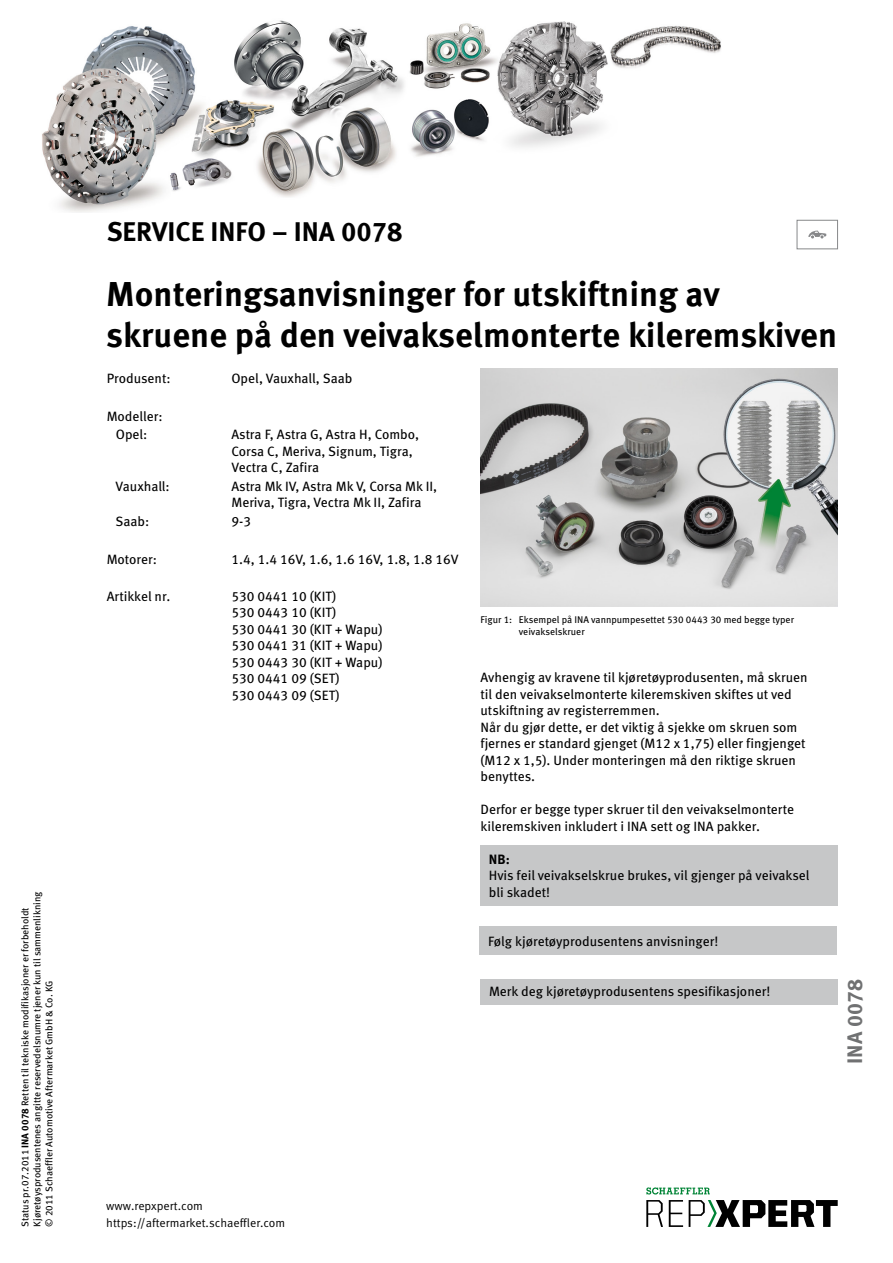
<style>
.page{position:relative;width:893px;height:1263px;background:#fff}
.page>*{position:absolute;margin:0;border:0;box-sizing:border-box;transform-origin:0 0}
.t1{font:700 34.5px/41.4px "Meta Pro";color:#000}
.t2{font:700 27px "Meta Pro";color:#000}
.t3{font:700 21px "Meta Pro";color:#707172}
.t4{font:13.5px/16.5px "Meta Pro";color:#000}
.t5{font:700 13.5px "Meta Pro";color:#000}
.t6{font:12px/16.5px "Meta Pro Norm";color:#000}
.t7{font:9.75px/12px "Meta Pro";color:#000}
.s1{font-weight:700}
</style>
<div class="page">
<div style="left:480px;top:845px;width:357px;height:60px;background:#c6c7c8"></div>
<div style="left:480px;top:927px;width:357px;height:28px;background:#c6c7c8"></div>
<img style="left:480px;top:369px;width:358px;height:238px">
<div style="left:480px;top:980px;width:358px;height:25px;background:#c6c7c8"></div>
<div style="left:797px;top:220px;width:41px;height:29px;border:1px solid #87888a"></div>
<svg style="left:808px;top:231px;width:18px;height:7px"></svg>
<img style="left:42px;top:20px;width:679px;height:192px">
<svg style="left:646px;top:1200px;width:17px;height:27px"></svg>
<svg style="left:669px;top:1200px;width:14px;height:27px"></svg>
<svg style="left:689px;top:1200px;width:149px;height:27px"></svg>
<svg style="left:646px;top:1187px;width:64px;height:7px"></svg>
<p class="t7" style="left:19px;top:1227px;width:337px;rotate:-90deg">Status pr.07.2011 <span class="s1">INA 0078</span> Retten til tekniske modifikasjoner er forbeholdt<br>Kjøretøysprodusentenes angitte reservedelsnumre tjener kun til sammenlikning © 2011 Schaeffler Automotive Aftermarket GmbH &amp; Co. KG</p>
<h2 class="t2" style="left:107px;top:210px;width:297px">SERVICE INFO – INA 0078</h2>
<h1 class="t1" style="left:106px;top:271px;width:732px">Monteringsanvisninger for utskiftning av skruene på den veivakselmonterte kileremskiven</h1>
<p class="t4" style="left:107px;top:369px;width:66px">Produsent:</p>
<p class="t4" style="left:231px;top:369px;width:123px">Opel, Vauxhall, Saab</p>
<p class="t4" style="left:107px;top:406px;width:58px;line-height:18.8px;text-align:center">Modeller:<br>Opel:</p>
<p class="t4" style="left:231px;top:425px;width:189px">Astra F, Astra G, Astra H, Combo,<br>Corsa C, Meriva, Signum, Tigra,<br>Vectra C, Zafira</p>
<p class="t4" style="left:116px;top:477px;width:56px">Vauxhall:</p>
<p class="t4" style="left:231px;top:477px;width:207px">Astra Mk IV, Astra Mk V, Corsa Mk II,<br>Meriva, Tigra, Vectra Mk II, Zafira</p>
<p class="t4" style="left:116px;top:512px;width:35px">Saab:</p>
<p class="t4" style="left:231px;top:512px;width:21px">9-3</p>
<p class="t4" style="left:107px;top:550px;width:52px">Motorer:</p>
<p class="t4" style="left:231px;top:550px;width:229px">1.4, 1.4 16V, 1.6, 1.6 16V, 1.8, 1.8 16V</p>
<p class="t4" style="left:107px;top:587px;width:65px">Artikkel nr.</p>
<p class="t4" style="left:231px;top:587px;width:153px">530 0441 10 (KIT)<br>530 0443 10 (KIT)<br>530 0441 30 (KIT + Wapu)<br>530 0441 31 (KIT + Wapu)<br>530 0443 30 (KIT + Wapu)<br>530 0441 09 (SET)<br>530 0443 09 (SET)</p>
<p class="t7" style="left:519px;top:612px;width:277px;line-height:12.8px;text-indent:-38px">Figur 1: Eksempel på INA vannpumpesettet 530 0443 30 med begge typer veivakselskruer</p>
<p class="t4" style="left:480px;top:668px;width:329px">Avhengig av kravene til kjøretøyprodusenten, må skruen til den veivakselmonterte kileremskiven skiftes ut ved utskiftning av registerremmen.<br>Når du gjør dette, er det viktig å sjekke om skruen som fjernes er standard gjenget (M12 x 1,75) eller fingjenget (M12 x 1,5). Under monteringen må den riktige skruen benyttes.</p>
<p class="t4" style="left:480px;top:800px;width:315px">Derfor er begge typer skruer til den veivakselmonterte kileremskiven inkludert i INA sett og INA pakker.</p>
<p class="t5" style="left:489px;top:849px;width:22px">NB:</p>
<p class="t4" style="left:489px;top:866px;width:322px">Hvis feil veivakselskrue brukes, vil gjenger på veivaksel bli skadet!</p>
<p class="t4" style="left:488px;top:932px;width:232px">Følg kjøretøyprodusentens anvisninger!</p>
<p class="t4" style="left:489px;top:982px;width:283px">Merk deg kjøretøyprodusentens spesifikasjoner!</p>
<h3 class="t3" style="left:838px;top:1064px;width:86px;rotate:-90deg">INA 0078</h3>
<p class="t6" style="left:106px;top:1197px;width:180px">www.repxpert.com https://aftermarket.schaeffler.com</p>
</div>
